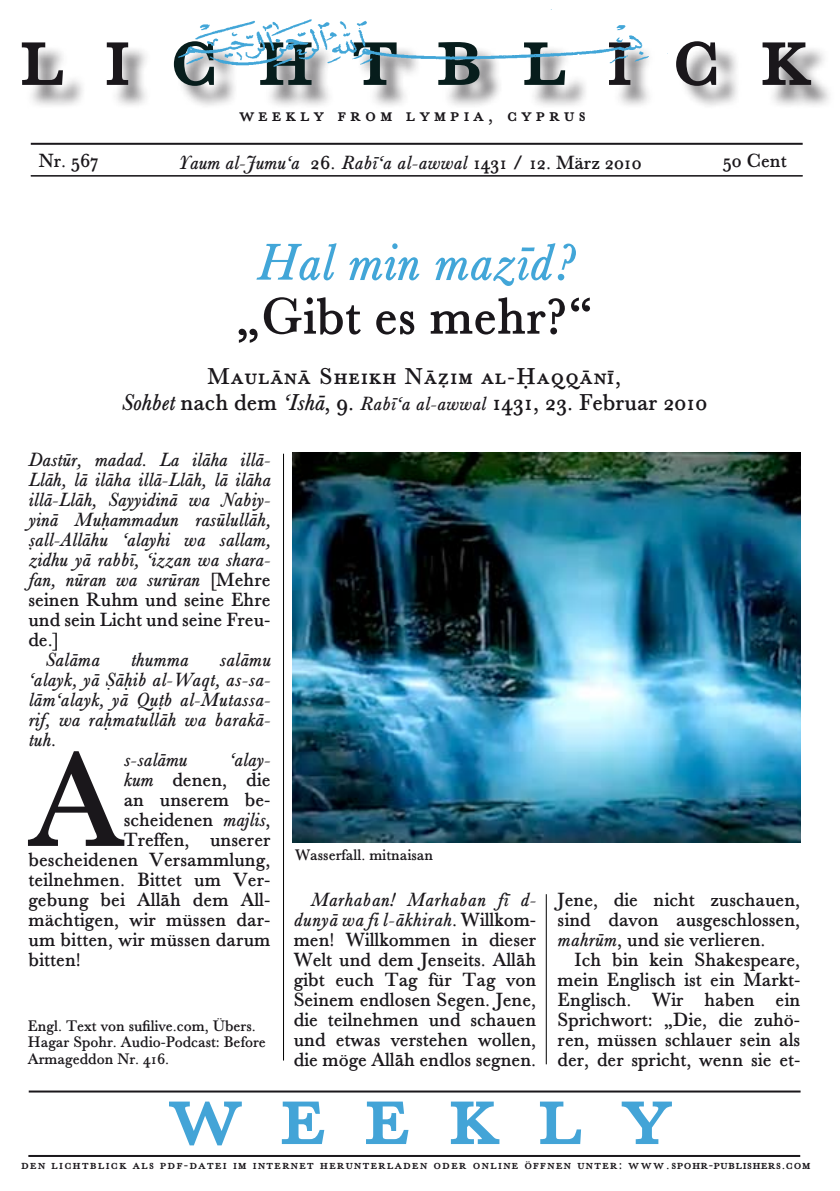
<style>
.page{position:relative;width:840px;height:1191px;background:#fff}
.page>*{position:absolute;margin:0;border:0;box-sizing:border-box;transform-origin:0 0}
.t1{font:140.8px "Spohr Bleisatz Normal";color:#1a171b}
.t2{font:98px "Spohr Bleisatz Kapitaelchen";letter-spacing:.4em;color:#1a171b}
.t3{font:98px "Spohr Bleisatz Kapitaelchen";letter-spacing:.4em;color:#43a4d7}
.t4{font:54px "Spohr Bleisatz Normal";color:#1a171b}
.t5{font:54px "Spohr Bleisatz Kursiv";letter-spacing:.01em;color:#42a6d8}
.t6{font:24px "Spohr Bleisatz Normal";color:#1a171b}
.t7{font:24px "Spohr Bleisatz Kapitaelchen";letter-spacing:.06em;color:#1a171b}
.t8{font:20px/20px "Spohr Bleisatz Normal";color:#1a171b;text-align:justify}
.t9{font:20px/20px "Spohr Bleisatz Kursiv";letter-spacing:.02em;color:#1a171b;text-align:justify}
.t10{font:20px "Spohr Bleisatz Kapitaelchen";letter-spacing:.22em;color:#1a171b}
.t11{font:16px/16.8px "Spohr Bleisatz Normal";color:#1a171b}
.t12{font:14px "Spohr Bleisatz Kapitaelchen";letter-spacing:.1em;color:#1a171b}
.s1{color:#071d1c}
.s2{font-family:"Spohr Bleisatz Normal"}
.s3{font-family:"Spohr Bleisatz Kursiv"}
.s4{font-family:"Spohr Bleisatz Kursiv";font-size:20px}
</style>
<div class="page">
<div style="left:25px;top:44px;width:814px;height:170px;background:#1a171b;opacity:.6"></div>
<hr style="left:29px;top:1090px;width:771px;height:2px;background:#1a171b">
<hr style="left:31px;top:143px;width:771px;height:2px;background:#1a171b">
<hr style="left:31px;top:175px;width:771px;height:1px;background:#1a171b">
<hr style="left:28px;top:1155px;width:771px;height:2px;background:#1a171b">
<img style="left:142px;top:9px;width:556px;height:62px">
<hr style="left:283px;top:454px;width:1px;height:606px;background:#000">
<hr style="left:545px;top:894px;width:1px;height:170px;background:#000">
<img style="left:292px;top:452px;width:507px;height:390px">
<h2 class="t2" style="left:20px;top:-12px;width:791px">li<span class="s1">chtbl</span>ick</h2>
<p class="t10" style="left:239px;top:101px;width:347px">weekly from lympia, cyprus</p>
<p class="t8" style="left:39px;top:151px;width:61px">Nr. 567</p>
<p class="t8" style="left:722px;top:151px;width:65px">50 Cent</p>
<p class="t9" style="left:178px;top:153px;width:464px">Yaum al-Jumu‘a <span class="s2">26.</span> Rabî‘a al-awwal <span class="s2">1431 / 12. März 2010</span></p>
<h3 class="t5" style="left:256px;top:226px;width:318px">Hal min mazîd?</h3>
<h3 class="t4" style="left:236px;top:280px;width:357px">„Gibt es mehr?“</h3>
<p class="t7" style="left:207px;top:360px;width:415px">Maulânâ Sheikh Nâ|im al-Óaqqânî,</p>
<p class="t6" style="left:121px;top:386px;width:587px"><span class="s3">Sohbet</span> nach dem <span class="s3">‘Ishâ</span>, 9. <span class="s4">Rabî‘a al-awwal</span> 1431, 23. Februar 2010</p>
<p class="t9" style="left:28px;top:450px;width:243px">Dastûr, madad. La ilâha illâ-Llâh, lâ ilâha illâ-Llâh, lâ ilâha illâ-Llâh, Sayyidinâ wa Nabiy&shy;yinâ Muªammadun rasûlullâh, ¶all-Allâhu ‘alayhi wa sallam, zidhu yâ rabbî, ‘izzan wa shara&shy;fan, nûran wa surûran <span class="s2">[Mehre</span></p>
<p class="t8" style="left:28px;top:590px;width:243px">seinen Ruhm und seine Ehre und sein Licht und seine Freu&shy;de.]</p>
<p class="t9" style="left:45px;top:650px;width:55px">Salâma</p>
<p class="t9" style="left:131px;top:650px;width:59px">thumma</p>
<p class="t9" style="left:28px;top:650px;width:243px;text-indent:191px">salâmu ‘alayk, yâ #âªib al-Waqt, as-sa&shy;lâm‘alayk, yâ Qu†b al-Mutassa&shy;rif, wa raªmatullâh wa barakâ&shy;tuh.</p>
<h1 class="t1" style="left:28px;top:707px;width:97px">A</h1>
<p class="t9" style="left:124px;top:750px;width:65px">s-salâmu</p>
<p class="t9" style="left:229px;top:750px;width:43px">‘alay-</p>
<p class="t8" style="left:124px;top:770px;width:148px"><span class="s3">kum</span> denen, die</p>
<p class="t8" style="left:124px;top:790px;width:148px">an unserem be-</p>
<p class="t8" style="left:124px;top:810px;width:148px">scheidenen <span class="s3">majlis</span>,</p>
<p class="t8" style="left:124px;top:830px;width:148px">Treffen, unserer</p>
<p class="t8" style="left:28px;top:850px;width:243px">bescheidenen Versammlung,</p>
<p class="t8" style="left:28px;top:870px;width:243px">teilnehmen. Bittet um Ver-</p>
<p class="t8" style="left:28px;top:890px;width:243px">gebung bei Allâh dem All-</p>
<p class="t8" style="left:28px;top:910px;width:243px">mächtigen, wir müssen dar-</p>
<p class="t8" style="left:28px;top:930px;width:243px">um bitten, wir müssen darum</p>
<p class="t8" style="left:28px;top:950px;width:54px">bitten!</p>
<p class="t11" style="left:28px;top:1017px;width:239px">Engl. Text von sufilive.com, Übers.<br>Hagar Spohr. Audio-Podcast: Before<br>Armageddon Nr. 416.</p>
<p class="t11" style="left:295px;top:847px;width:139px">Wasserfall. mitnaisan</p>
<p class="t9" style="left:293px;top:890px;width:244px;text-align:right">Marhaban! Marhaban fî d&shy;dunyâ wa fi l-âkhirah<span class="s2">. Willkom-</span></p>
<p class="t8" style="left:293px;top:930px;width:244px">men! Willkommen in dieser Welt und dem Jenseits. Allâh gibt euch Tag für Tag von Seinem endlosen Segen. Jene, die teilnehmen und schauen und etwas verstehen wollen, die möge Allâh endlos segnen.</p>
<p class="t8" style="left:557px;top:890px;width:244px">Jene, die nicht zuschauen, sind davon ausgeschlossen, <span class="s3">mahrûm</span>, und sie verlieren.</p>
<p class="t8" style="left:557px;top:950px;width:244px;text-indent:17px">Ich bin kein Shakespeare, mein Englisch ist ein Markt-Englisch. Wir haben ein Sprichwort: „Die, die zuhö&shy;ren, müssen schlauer sein als der, der spricht, wenn sie et-</p>
<h2 class="t3" style="left:169px;top:1047px;width:504px">weekly</h2>
<p class="t12" style="left:21px;top:1155px;width:790px">den lichtblick als pdf-datei im internet herunterladen oder online öffnen unter: www.spohr-publishers.com</p>
</div>
